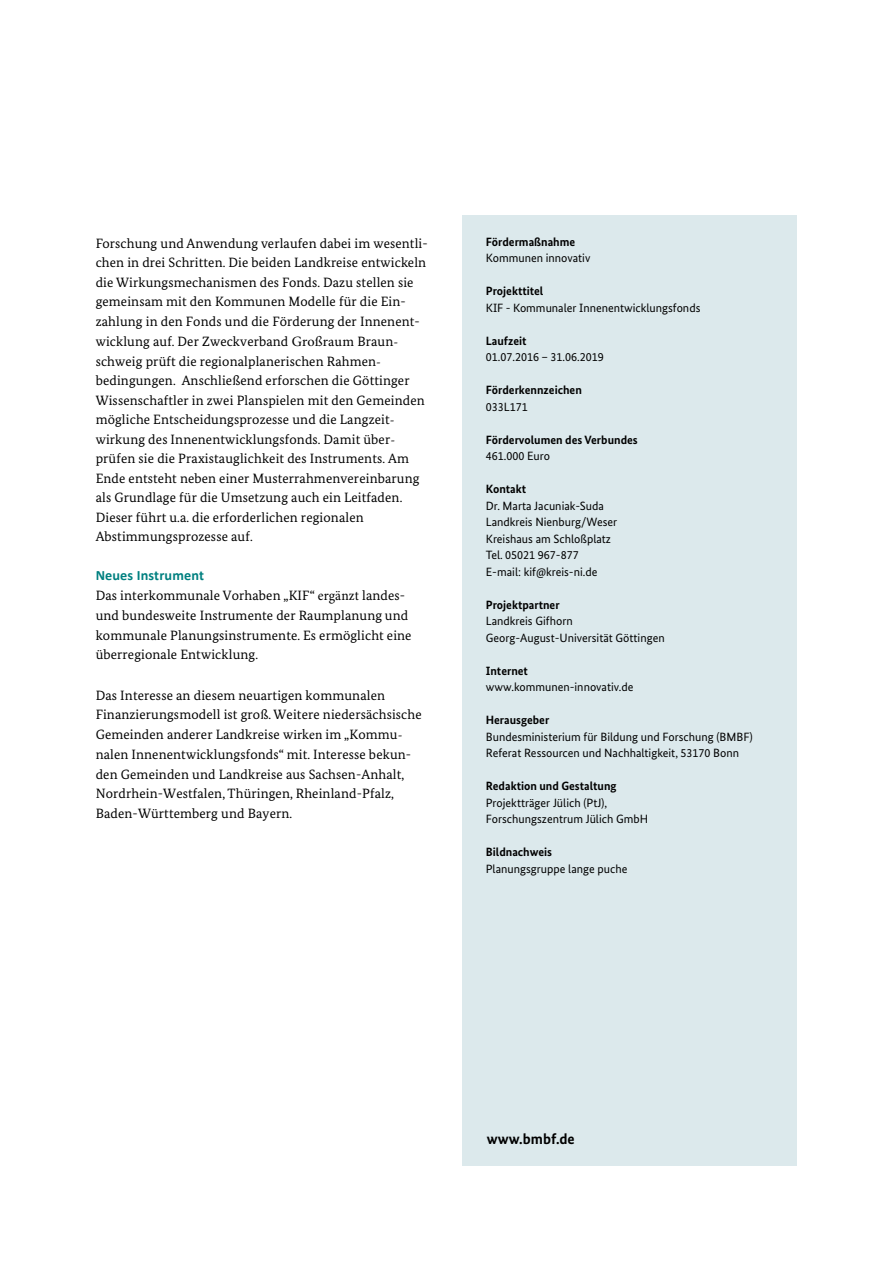
<style>
.page{position:relative;width:893px;height:1263px;background:#fff}
.page>*{position:absolute;margin:0;border:0;box-sizing:border-box;transform-origin:0 0}
.t1{font:700 15px "Bundes Sans";color:#000}
.t2{font:700 14.25px "Calibri";letter-spacing:.01em;color:#008080}
.t3{font:13.5px/19.5px "Bundes Serif";letter-spacing:.01em;color:#000}
.t4{font:12px/16.5px "Bundes Sans";color:#000}
.t5{font:700 12px "Bundes Sans";color:#000}
.s1{font-family:"Minion Pro";font-size:14.25px}
.s2{font-style:inherit}
</style>
<div class="page">
<div style="left:463px;top:215px;width:334px;height:950px;background:#dce9ec"></div>
<p class="t3" style="left:96px;top:233px;width:333px">Forschung und Anwendung verlaufen dabei im wesentli&shy;chen in drei Schritten. Die beiden Landkreise entwickeln die Wirkungsmechanismen des Fonds. Dazu stellen sie gemeinsam mit den Kommunen Modelle für die Ein&shy;zahlung in den Fonds und die Förderung der Innenent&shy;wicklung auf. Der Zweckverband <span class="s1">Großraum</span> Braun&shy;schweig prüft die regionalplanerischen Rahmen&shy;bedingungen. Anschließend erforschen die Göttinger Wissenschaftler in zwei Planspielen mit den Gemeinden mögliche Entscheidungsprozesse und die Langzeit&shy;wirkung des Innenentwicklungsfonds. Damit über&shy;prüfen sie die Praxistauglichkeit des Instruments. Am Ende entsteht neben einer Musterrahmenvereinbarung als Grundlage für die Umsetzung auch ein Leitfaden.<br>Dieser führt u.a. die erforderlichen regionalen Abstimmungsprozesse auf.</p>
<p class="t2" style="left:96px;top:566px;width:110px">Neues <span class="s2">I</span>nstrument</p>
<p class="t3" style="left:96px;top:585px;width:317px">Das interkommunale Vorhaben „KIF“ <span class="s1">ergänzt</span> landes&shy;und bundesweite Instrumente der Raumplanung und kommunale Planungsinstrumente. Es ermöglicht eine überregionale Entwicklung.</p>
<p class="t3" style="left:96px;top:685px;width:328px">Das Interesse an diesem neuartigen kommunalen Finanzierungsmodell ist groß. Weitere niedersächsische Gemeinden anderer Landkreise w<span class="s1">irken</span> im „Kommu&shy;nalen Innenentwicklungsfonds“ mit. Interesse bekun&shy;den Gemeinden und Landkreise aus Sachsen-Anhalt, Nordrhein-Westfalen, Thüringen, Rheinland-Pfalz, Baden-Württemberg und Bayern.</p>
<p class="t5" style="left:486px;top:234px;width:91px">Fördermaßnahme</p>
<p class="t4" style="left:486px;top:250px;width:106px">Kommunen innovativ</p>
<p class="t5" style="left:486px;top:284px;width:59px">Projekttitel</p>
<p class="t4" style="left:486px;top:299px;width:216px">KIF - Kommunaler Innenentwicklungsfonds</p>
<p class="t5" style="left:486px;top:333px;width:42px">Laufzeit</p>
<p class="t4" style="left:486px;top:349px;width:119px">01.07.2016 – 31.06.2019</p>
<p class="t5" style="left:486px;top:383px;width:98px">Förderkennzeichen</p>
<p class="t4" style="left:486px;top:398px;width:43px">033L171</p>
<p class="t5" style="left:486px;top:432px;width:153px">Fördervolumen des Verbundes</p>
<p class="t4" style="left:486px;top:448px;width:66px">461.000 Euro</p>
<p class="t5" style="left:486px;top:482px;width:42px">Kontakt</p>
<p class="t4" style="left:486px;top:497px;width:133px">Dr. Marta Jacuniak-Suda<br>Landkreis Nienburg/Weser<br>Kreishaus am Schloßplatz<br>Tel. 05021 967-877<br>E-mail: kif@kreis-ni.de</p>
<p class="t5" style="left:486px;top:597px;width:75px">Projektpartner</p>
<p class="t4" style="left:486px;top:613px;width:180px">Landkreis Gifhorn<br>Georg-August-Universität Göttingen</p>
<p class="t5" style="left:486px;top:663px;width:44px">Internet</p>
<p class="t4" style="left:486px;top:679px;width:149px">www.kommunen-innovativ.de</p>
<p class="t5" style="left:486px;top:713px;width:65px">Herausgeber</p>
<p class="t4" style="left:486px;top:728px;width:268px">Bundesministerium für Bildung und Forschung (BMBF)<br>Referat Ressourcen und Nachhaltigkeit, 53170 Bonn</p>
<p class="t5" style="left:486px;top:779px;width:132px">Redaktion und Gestaltung</p>
<p class="t4" style="left:486px;top:794px;width:164px">Projektträger Jülich (PtJ),<br>Forschungszentrum Jülich GmbH</p>
<p class="t5" style="left:486px;top:845px;width:68px">Bildnachweis</p>
<p class="t4" style="left:486px;top:860px;width:143px">Planungsgruppe lange puche</p>
<p class="t1" style="left:487px;top:1129px;width:89px">www.bmbf.de</p>
</div>
